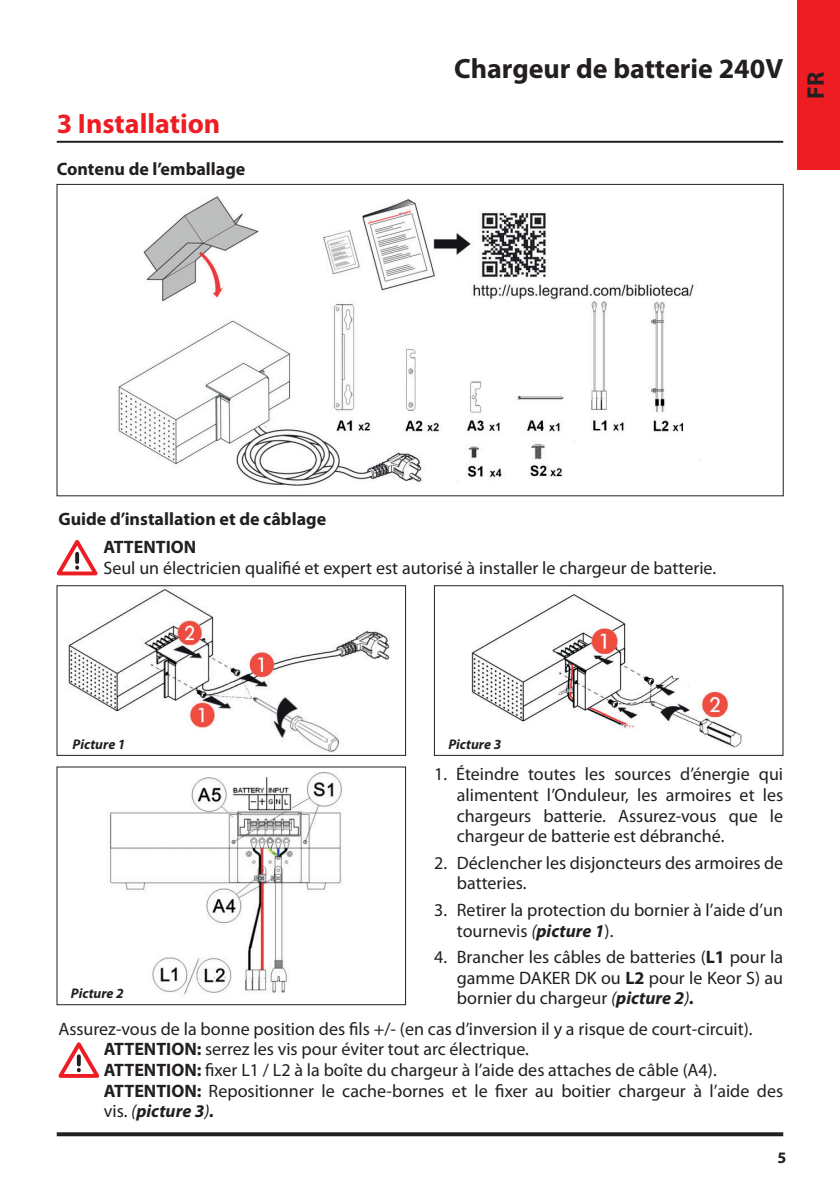
<style>
.page{position:relative;width:840px;height:1191px;background:#fff}
.page>*{position:absolute;margin:0;border:0;box-sizing:border-box;transform-origin:0 0}
.t1{font:700 28px "Myriad Pro";color:#231f20}
.t2{font:700 28px "Myriad Pro";color:#ee1d23}
.t3{font:700 24px "Myriad Pro";color:#231f20}
.t4{font:18px/20.6px "Myriad Pro";color:#231f20}
.t5{font:700 18px "Myriad Pro";color:#231f20}
.t6{font:700 16px "Myriad Pro";color:#231f20}
.t7{font:italic 700 14px "Myriad Pro";color:#231f20}
.s1{font-style:italic}
.s2{font-weight:700;font-style:italic}
.s3{font-weight:700}
</style>
<div class="page">
<svg style="left:57px;top:1132px;width:725px;height:4px;background:#322e2f"></svg>
<div style="left:797px;top:0;width:42px;height:170px;background:#ee1d23"></div>
<hr style="left:57px;top:141px;width:725px;height:2px;background:#231f20">
<img style="left:117px;top:196px;width:584px;height:290px">
<svg style="left:56px;top:539px;width:42px;height:37px"></svg>
<img style="left:69px;top:587px;width:321px;height:165px">
<div style="left:57px;top:585px;width:348px;height:170px;border:1px solid #231f20"></div>
<img style="left:471px;top:594px;width:271px;height:154px">
<div style="left:434px;top:585px;width:348px;height:170px;border:1px solid #231f20"></div>
<img style="left:109px;top:772px;width:233px;height:223px">
<svg style="left:58px;top:1042px;width:42px;height:36px"></svg>
<h1 class="t2" style="left:57px;top:105px;width:165px">3 Installation</h1>
<p class="t5" style="left:57px;top:157px;width:190px">Contenu de l’emballage</p>
<h1 class="t1" style="left:454px;top:50px;width:330px">Chargeur de batterie 240V</h1>
<h2 class="t3" style="left:799px;top:99px;width:29px;rotate:-90deg">FR</h2>
<p class="t5" style="left:58px;top:507px;width:269px">Guide d’installation et de câblage</p>
<p class="t5" style="left:103px;top:535px;width:94px">ATTENTION</p>
<p class="t4" style="left:103px;top:557px;width:614px">Seul un électricien qualifié et expert est autorisé à installer le chargeur de batterie.</p>
<p class="t7" style="left:73px;top:735px;width:54px">Picture 1</p>
<p class="t7" style="left:448px;top:735px;width:54px">Picture 3</p>
<p class="t7" style="left:71px;top:984px;width:54px">Picture 2</p>
<p class="t4" style="left:456px;top:763px;width:327px;text-align:justify;text-indent:-23px">1. Éteindre toutes les sources d’énergie qui alimentent l’Onduleur, les armoires et les chargeurs batterie. Assurez-vous que le chargeur de batterie est débranché.</p>
<p class="t4" style="left:456px;top:852px;width:328px;text-indent:-23px">2. Déclencher les disjoncteurs des armoires de batteries.</p>
<p class="t4" style="left:456px;top:899px;width:327px;text-indent:-23px">3. Retirer la protection du bornier à l’aide d’un tournevis <span class="s1">(</span><span class="s2">picture 1</span>).</p>
<p class="t4" style="left:456px;top:946px;width:328px;text-align:justify;text-indent:-23px">4. Brancher les câbles de batteries (<span class="s3">L1</span> pour la gamme DAKER DK ou <span class="s3">L2</span> pour le Keor S) au bornier du chargeur <span class="s1">(</span><span class="s2">picture 2</span><span class="s1">)</span><span class="s2">.</span></p>
<p class="t4" style="left:104px;top:1018px;width:680px;text-indent:-45px">Assurez-vous de la bonne position des fils +/- (en cas d’inversion il y a risque de court-circuit).<br><span class="s3">ATTENTION:</span> serrez les vis pour éviter tout arc électrique.<br><span class="s3">ATTENTION:</span> fixer L1 / L2 à la boîte du chargeur à l’aide des attaches de câble (A4).<br><span class="s3">ATTENTION:</span> Repositionner le cache-bornes et le fixer au boitier chargeur à l’aide des vis. <span class="s1">(</span><span class="s2">picture 3</span><span class="s1">)</span><span class="s2">.</span></p>
<p class="t6" style="left:777px;top:1146px;width:10px">5</p>
</div>
